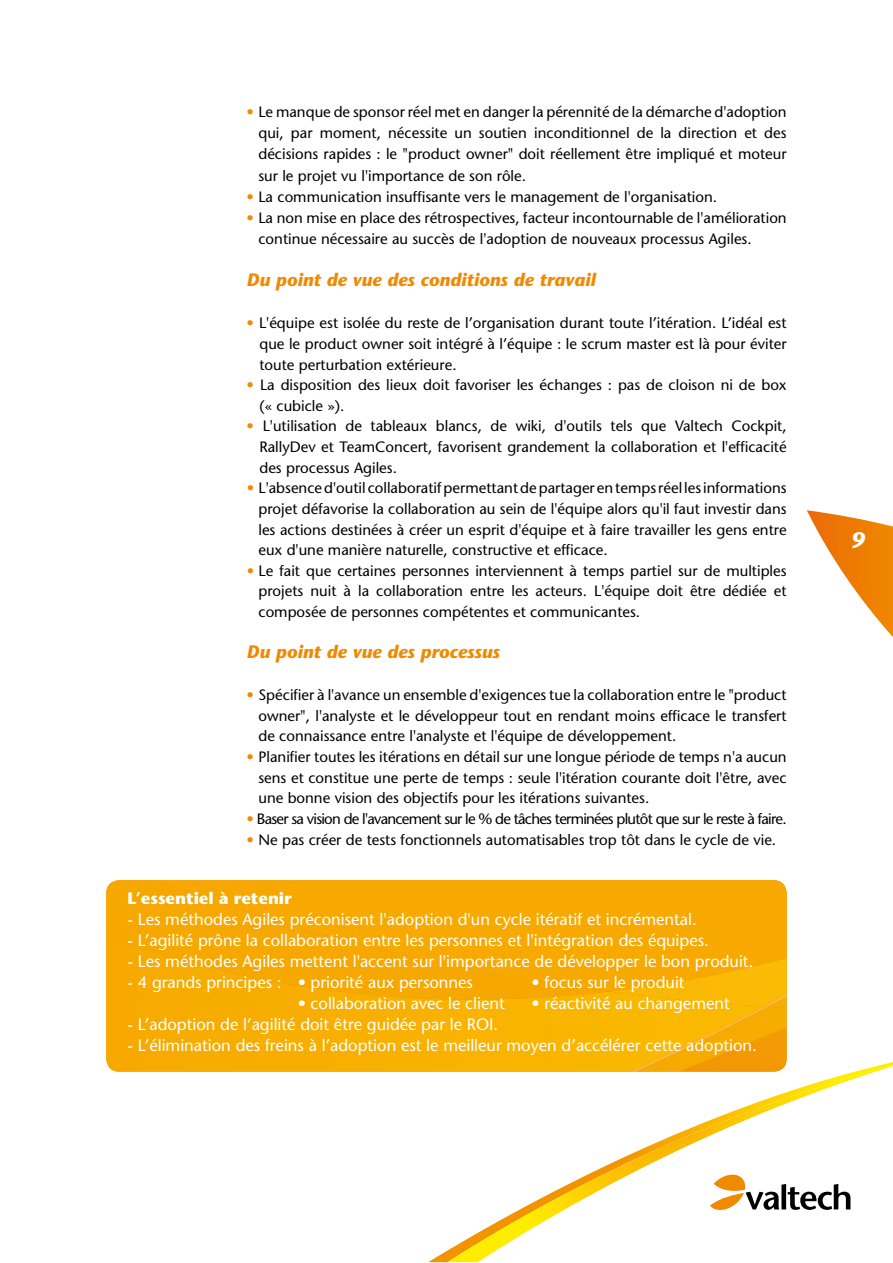
<style>
.page{position:relative;width:893px;height:1263px;background:#fff}
.page>*{position:absolute;margin:0;border:0;box-sizing:border-box;transform-origin:0 0}
.t1{font:italic 700 22.5px "Stone Sans";color:#fff}
.t2{font:italic 700 18px "Stone Sans";color:#f08a00}
.t3{font:16.5px "Stone Sans";color:#fff}
.t4{font:700 16.5px "Stone Sans";color:#fff}
.t5{font:15px/20.7px "Stone Sans";color:#000;text-align:justify}
.t6{font:15px "Stone Sans";letter-spacing:-.05em;color:#000}
.s1{color:#f08a00}
</style>
<div class="page">
<svg style="left:807px;top:510px;width:86px;height:127px"></svg>
<svg style="left:355px;top:1062px;width:538px;height:200px"></svg>
<svg style="left:889px;top:1247px;width:4px;height:15px"></svg>
<img style="left:836px;top:1066px;width:57px;height:181px">
<img style="left:763px;top:1085px;width:73px;height:177px">
<img style="left:655px;top:1112px;width:109px;height:150px">
<img style="left:618px;top:1161px;width:37px;height:101px">
<img style="left:546px;top:1180px;width:73px;height:82px">
<img style="left:478px;top:1220px;width:69px;height:42px">
<img style="left:437px;top:1247px;width:37px;height:15px">
<img style="left:836px;top:1247px;width:53px;height:15px">
<svg style="left:710px;top:1172px;width:140px;height:40px"></svg>
<div style="left:106px;top:999px;width:503px;height:7px;background:#f8af00"></div>
<div style="left:609px;top:975px;width:178px;height:31px;background:#fbba05"></div>
<div style="left:106px;top:889px;width:503px;height:110px;background:#f6a800"></div>
<div style="left:714px;top:889px;width:73px;height:51px;background:#f7a900"></div>
<div style="left:553px;top:889px;width:161px;height:102px;background:#f7a900"></div>
<div style="left:447px;top:889px;width:108px;height:95px;background:#f7a900"></div>
<div style="left:287px;top:889px;width:162px;height:53px;background:#f7a900"></div>
<div style="left:181px;top:889px;width:108px;height:36px;background:#f7a800"></div>
<img style="left:155px;top:889px;width:28px;height:1px">
<div style="left:345px;top:940px;width:104px;height:25px;background:#f6a800"></div>
<img style="left:712px;top:940px;width:75px;height:35px">
<img style="left:764px;top:994px;width:23px;height:12px">
<svg style="left:107px;top:880px;width:679px;height:9px;background:#f6a904"></svg>
<svg style="left:106px;top:1006px;width:681px;height:65px;background:#f7af00"></svg>
<p class="t5" style="left:258px;top:101px;width:530px;line-height:21.3px;text-indent:-12px"><span class="s1">•</span> Le manque de sponsor réel met en danger la pérennité de la démarche d'adoption qui, par moment, nécessite un soutien inconditionnel de la direction et des décisions rapides : le "product owner" doit réellement être impliqué et moteur sur le projet vu l'importance de son rôle.</p>
<p class="t5" style="left:247px;top:186px;width:472px"><span class="s1">•</span> La communication insuffisante vers le management de l'organisation.</p>
<p class="t5" style="left:258px;top:207px;width:530px;line-height:21.3px;text-indent:-12px"><span class="s1">•</span> La non mise en place des rétrospectives, facteur incontournable de l'amélioration continue nécessaire au succès de l'adoption de nouveaux processus Agiles.</p>
<p class="t2" style="left:247px;top:269px;width:351px">Du point de vue des conditions de travail</p>
<p class="t5" style="left:259px;top:313px;width:529px;text-indent:-13px"><span class="s1">•</span> L'équipe est isolée du reste de l’organisation durant toute l’itération. L’idéal est que le product owner soit intégré à l’équipe : le scrum master est là pour éviter toute perturbation extérieure.</p>
<p class="t5" style="left:259px;top:375px;width:529px;text-indent:-13px"><span class="s1">•</span> la disposition des lieux doit favoriser les échanges : pas de cloison ni de box (« cubicle »).</p>
<p class="t5" style="left:259px;top:416px;width:529px;text-indent:-13px"><span class="s1">•</span> L'utilisation de tableaux blancs, de wiki, d'outils tels que Valtech Cockpit, RallyDev et TeamConcert, favorisent grandement la collaboration et l'efficacité des processus Agiles.</p>
<p class="t5" style="left:258px;top:478px;width:530px;text-indent:-12px"><span class="s1">•</span> L'absence d'outil collaboratif permettant de partager en temps réel les informations projet défavorise la collaboration au sein de l'équipe alors qu'il faut investir dans les actions destinées à créer un esprit d'équipe et à faire travailler les gens entre eux d'une manière naturelle, constructive et efficace.</p>
<p class="t5" style="left:258px;top:560px;width:530px;text-indent:-12px"><span class="s1">•</span> Le fait que certaines personnes interviennent à temps partiel sur de multiples projets nuit à la collaboration entre les acteurs. L'équipe doit être dédiée et composée de personnes compétentes et communicantes.</p>
<p class="t2" style="left:247px;top:641px;width:255px">Du point de vue des processus</p>
<p class="t5" style="left:258px;top:685px;width:530px;text-indent:-12px"><span class="s1">•</span> Spécifier à l'avance un ensemble d'exigences tue la collaboration entre le "product owner", l'analyste et le développeur tout en rendant moins efficace le transfert de connaissance entre l'analyste et l'équipe de développement.</p>
<p class="t5" style="left:258px;top:746px;width:530px;text-indent:-12px"><span class="s1">•</span> Planifier toutes les itérations en détail sur une longue période de temps n'a aucun sens et constitue une perte de temps : seule l'itération courante doit l'être, avec une bonne vision des objectifs pour les itérations suivantes.</p>
<p class="t6" style="left:247px;top:810px;width:542px"><span class="s1">•</span> Baser sa vision de l'avancement sur le % de tâches terminées plutôt que sur le reste à faire.</p>
<p class="t5" style="left:247px;top:829px;width:531px"><span class="s1">•</span> Ne pas créer de tests fonctionnels automatisables trop tôt dans le cycle de vie.</p>
<p class="t4" style="left:128px;top:888px;width:166px">L’essentiel à retenir</p>
<p class="t3" style="left:128px;top:909px;width:571px">- Les méthodes Agiles préconisent l'adoption d'un cycle itératif et incrémental.</p>
<p class="t3" style="left:128px;top:930px;width:583px">- L’agilité prône la collaboration entre les personnes et l'intégration des équipes.</p>
<p class="t3" style="left:128px;top:951px;width:627px">- Les méthodes Agiles mettent l'accent sur l'importance de développer le bon produit.</p>
<p class="t3" style="left:128px;top:972px;width:347px">- 4 grands principes : • priorité aux personnes</p>
<p class="t3" style="left:531px;top:972px;width:155px">• focus sur le produit</p>
<p class="t3" style="left:298px;top:993px;width:209px">• collaboration avec le client</p>
<p class="t3" style="left:531px;top:993px;width:200px">• réactivité au changement</p>
<p class="t3" style="left:128px;top:1014px;width:372px">- L’adoption de l’agilité doit être guidée par le ROI.</p>
<p class="t3" style="left:128px;top:1035px;width:631px">- L’élimination des freins à l’adoption est le meilleur moyen d’accélérer cette adoption.</p>
<h1 class="t1" style="left:851px;top:527px;width:16px">9</h1>
</div>
